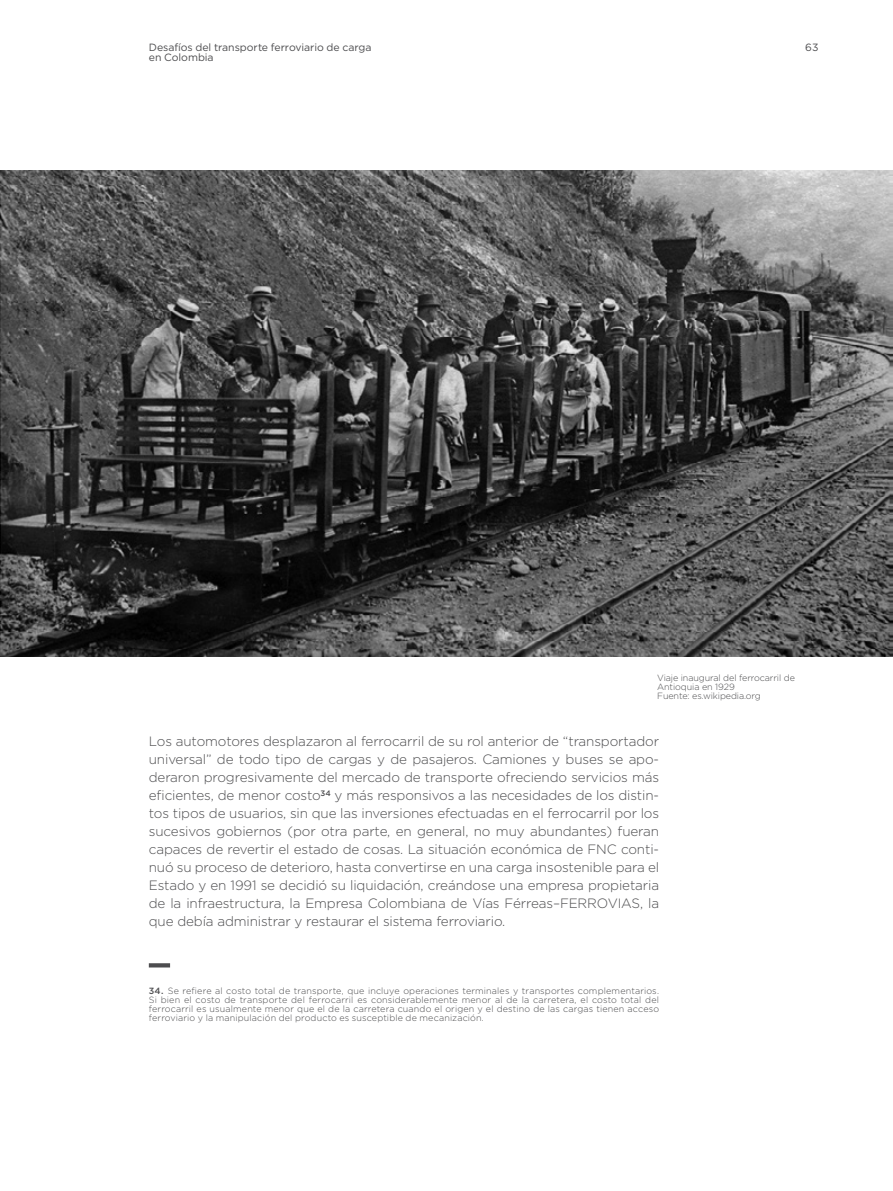
<style>
.page{position:relative;width:893px;height:1191px;background:#fff}
.page>*{position:absolute;margin:0;border:0;box-sizing:border-box;transform-origin:0 0}
.t1{font:300 13.5px/18px "Gotham";letter-spacing:-.01em;color:#4d4d4f;text-align:justify}
.t2{font:10.5px "Gotham";letter-spacing:-.005em;color:#4d4d4f}
.t3{font:300 9px/9px "Gotham";letter-spacing:-.01em;color:#4d4d4f;text-align:justify}
.s1{font-weight:500}
</style>
<div class="page">
<svg style="left:149px;top:963px;width:21px;height:4px"></svg>
<img style="left:0;top:170px;width:893px;height:486px">
<p class="t2" style="left:149px;top:40px;width:224px">Desafíos del transporte ferroviario de carga</p>
<p class="t2" style="left:805px;top:40px;width:15px">63</p>
<p class="t2" style="left:149px;top:51px;width:66px">en Colombia</p>
<p class="t3" style="left:657px;top:673px;width:139px;text-align:left">Viaje inaugural del ferrocarril de<br>Antioquia en 1929<br>Fuente: es.wikipedia.org</p>
<p class="t1" style="left:149px;top:732px;width:512px">Los automotores desplazaron al ferrocarril de su rol anterior de “transportador universal” de todo tipo de cargas y de pasajeros. Camiones y buses se apo&shy;deraron progresivamente del mercado de transporte ofreciendo servicios más eficientes, de menor costo<sup>34</sup> y más responsivos a las necesidades de los distin&shy;tos tipos de usuarios, sin que las inversiones efectuadas en el ferrocarril por los sucesivos gobiernos (por otra parte, en general, no muy abundantes) fueran capaces de revertir el estado de cosas. La situación económica de FNC conti&shy;nuó su proceso de deterioro, hasta convertirse en una carga insostenible para el Estado y en 1991 se decidió su liquidación, creándose una empresa propietaria de la infraestructura, la Empresa Colombiana de Vías Férreas–FERROVIAS, la que debía administrar y restaurar el sistema ferroviario.</p>
<p class="t3" style="left:149px;top:986px;width:512px"><span class="s1">34.</span> Se refiere al costo total de transporte, que incluye operaciones terminales y transportes complementarios.<br>Si bien el costo de transporte del ferrocarril es considerablemente menor al de la carretera, el costo total del ferrocarril es usualmente menor que el de la carretera cuando el origen y el destino de las cargas tienen acceso ferroviario y la manipulación del producto es susceptible de mecanización.</p>
</div>
